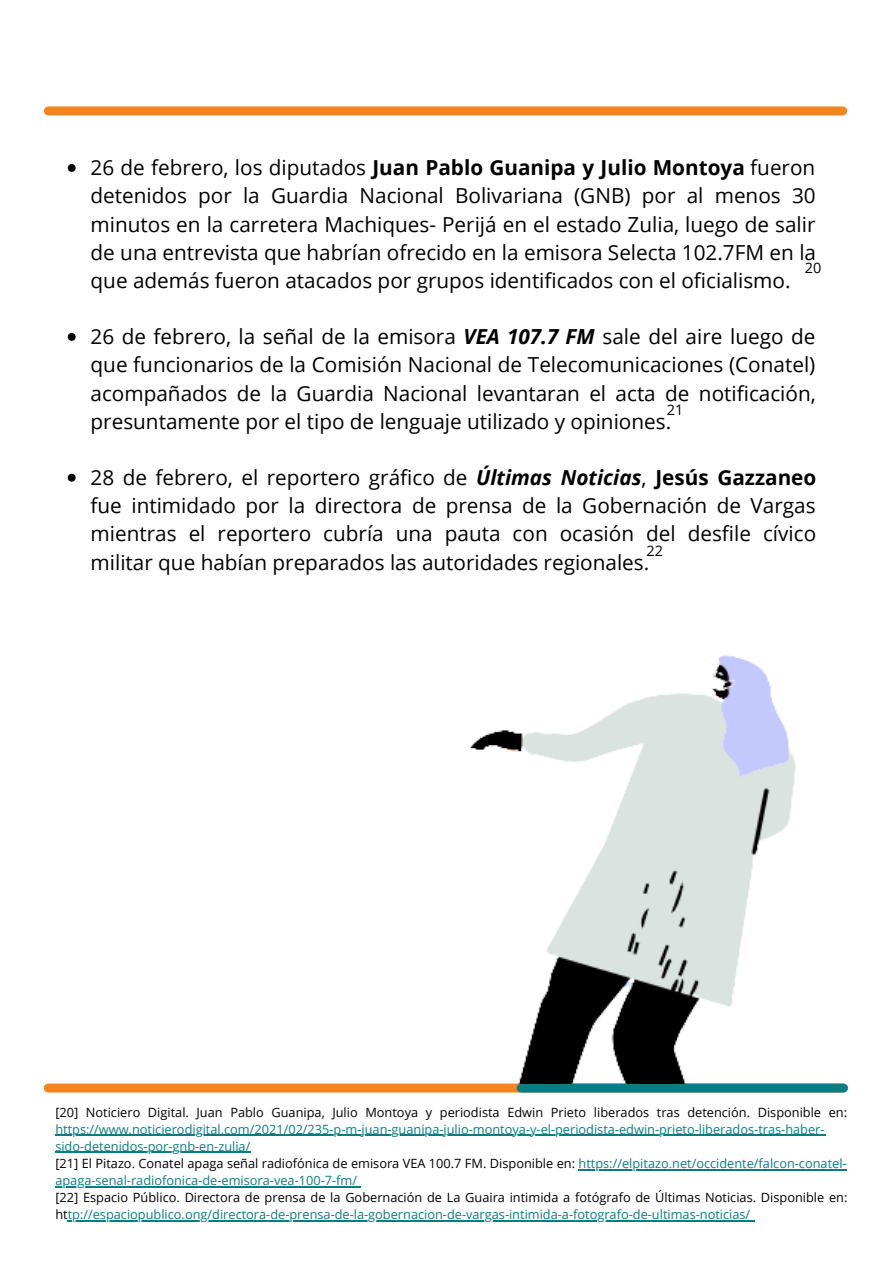
<style>
.page{position:relative;width:894px;height:1264px;background:#fff}
.page>*{position:absolute;margin:0;border:0;box-sizing:border-box;transform-origin:0 0}
.t1{font:20.7px/28.2px "Open Sans";color:#000;text-align:justify}
.t2{font:14.4px "Open Sans";color:#000}
.t3{font:12.75px/17px "Open Sans";color:#0a7d84}
.s1{font-weight:700}
.s2{font-weight:700;font-style:italic}
.s3{color:#000}
</style>
<div class="page">
<div style="left:48px;top:106px;width:794px;height:9px;background:#f5841f"></div>
<hr style="left:55px;top:1134px;width:770px;height:1px;background:#0a7d84">
<hr style="left:55px;top:1151px;width:195px;height:1px;background:#0a7d84">
<hr style="left:578px;top:1168px;width:268px;height:1px;background:#0a7d84">
<hr style="left:55px;top:1185px;width:302px;height:1px;background:#0a7d84">
<hr style="left:68px;top:1219px;width:682px;height:1px;background:#0a7d84">
<svg style="left:68px;top:164px;width:8px;height:8px"></svg>
<svg style="left:68px;top:333px;width:8px;height:8px"></svg>
<svg style="left:68px;top:474px;width:8px;height:7px"></svg>
<div style="left:48px;top:1083px;width:794px;height:9px;background:#f5841f"></div>
<div style="left:521px;top:1083px;width:322px;height:9px;background:#0a7d84"></div>
<img style="left:470px;top:655px;width:326px;height:428px">
<p class="t1" style="left:91px;top:153px;width:726px">26 de febrero, los diputados <span class="s1">Juan Pablo Guanipa y Julio Montoya</span> fueron detenidos por la Guardia Nacional Bolivariana (GNB) por al menos 30 minutos en la carretera Machiques- Perijá en el estado Zulia, luego de salir de una entrevista que habrían ofrecido en la emisora Selecta 102.7FM en la que además fueron atacados por grupos identificados con el oficialismo.</p>
<p class="t1" style="left:91px;top:322px;width:726px">26 de febrero, la señal de la emisora <span class="s2">VEA 107.7 FM</span> sale del aire luego de que funcionarios de la Comisión Nacional de Telecomunicaciones (Conatel) acompañados de la Guardia Nacional levantaran el acta de notificación, presuntamente por el tipo de lenguaje utilizado y opiniones.</p>
<p class="t1" style="left:91px;top:463px;width:727px">28 de febrero, el reportero gráfico de <span class="s2">Últimas Noticias</span>, <span class="s1">Jesús Gazzaneo </span>fue intimidado por la directora de prensa de la Gobernación de Vargas mientras el reportero cubría una pauta con ocasión del desfile cívico militar que habían preparados las autoridades regionales.</p>
<p class="t2" style="left:804px;top:257px;width:18px">20</p>
<p class="t2" style="left:666px;top:400px;width:18px">21</p>
<p class="t2" style="left:646px;top:540px;width:18px">22</p>
<p class="t3" style="left:55px;top:1103px;width:793px"><span class="s3">[20] Noticiero Digital. Juan Pablo Guanipa, Julio Montoya y periodista Edwin Prieto liberados tras detención. Disponible en: </span>https://www.noticierodigital.com/2021/02/235-p-m-juan-guanipa-julio-montoya-y-el-periodista-edwin-prieto-liberados-tras-haber&shy;sido-detenidos-por-gnb-en-zulia/</p>
<p class="t3" style="left:55px;top:1154px;width:792px"><span class="s3">[21] El Pitazo. Conatel apaga señal radiofónica de emisora VEA 100.7 FM. Disponible en:</span> https://elpitazo.net/occidente/falcon-conatel&shy;apaga-senal-radiofonica-de-emisora-vea-100-7-fm/</p>
<p class="t3" style="left:55px;top:1188px;width:793px"><span class="s3">[22] Espacio Público. Directora de prensa de la Gobernación de La Guaira intimida a fotógrafo de Últimas Noticias. Disponible en: ht</span>tp://espaciopublico.ong/directora-de-prensa-de-la-gobernacion-de-vargas-intimida-a-fotografo-de-ultimas-noticias/</p>
</div>
